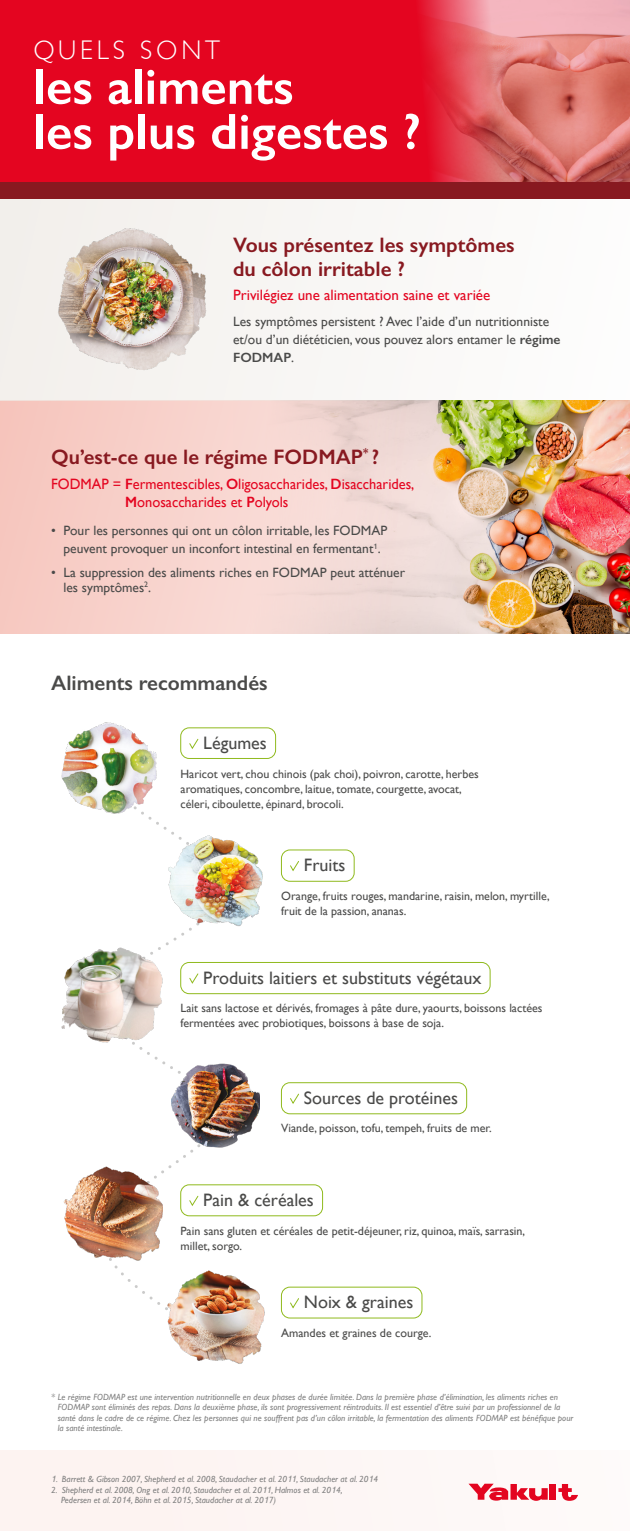
<style>
.page{position:relative;width:630px;height:1531px;background:#fff}
.page>*{position:absolute;margin:0;border:0;box-sizing:border-box;transform-origin:0 0}
.t1{font:600 51px/45px "Gill Sans";color:#fff}
.t2{font:300 27px "Gill Sans";letter-spacing:.15em;color:#fff;scale:.96 1}
.t3{font:600 21px/24px "Gill Sans";color:#881920}
.t4{font:600 21px "Gill Sans";color:#4a4a49}
.t5{font:18px "Gill Sans";color:#4a4a49}
.t6{font:15px/18px "Gill Sans";color:#e40520;scale:.96 1}
.t7{font:15px "Gill Sans";color:#e40520}
.t8{font:13.5px/18px "Gill Sans";color:#4a4a49}
.t9{font:12px/15px "Gill Sans";color:#4a4a49}
.t10{font:italic 9px/10.5px "Gill Sans";color:#808080}
.s1{font-weight:600}
.s2{font-family:"Helvetica"}
</style>
<div class="page">
<div style="left:0;top:401px;width:629px;height:233px;background:#f7cfc8"></div>
<div style="left:0;top:198px;width:629px;height:203px;background:#f9f7f5"></div>
<img style="left:233px;top:400px;width:396px;height:234px">
<div style="left:0;top:0;width:629px;height:182px;background:#e40520"></div>
<img style="left:420px;top:0;width:209px;height:182px">
<div style="left:0;top:1450px;width:629px;height:81px;background:#fdf3f1"></div>
<div style="left:0;top:182px;width:629px;height:16px;background:#881920"></div>
<svg style="left:468px;top:1483px;width:79px;height:18px"></svg>
<div style="left:549px;top:1484px;width:6px;height:15px;background:#e30520"></div>
<svg style="left:558px;top:1484px;width:19px;height:17px"></svg>
<img style="left:57px;top:228px;width:150px;height:143px">
<svg style="left:189px;top:738px;width:10px;height:11px"></svg>
<div style="left:180px;top:728px;width:95px;height:31px;border:1px solid #90ba1e;border-radius:9px"></div>
<div style="left:180px;top:962px;width:310px;height:32px;border:1px solid #90ba1e;border-radius:9px"></div>
<svg style="left:115px;top:822px;width:117px;height:483px"></svg>
<div style="left:180px;top:1184px;width:142px;height:32px;border:1px solid #90ba1e;border-radius:9px"></div>
<svg style="left:290px;top:861px;width:9px;height:11px"></svg>
<div style="left:281px;top:850px;width:73px;height:31px;border:1px solid #90ba1e;border-radius:9px"></div>
<svg style="left:290px;top:1093px;width:9px;height:11px"></svg>
<div style="left:281px;top:1082px;width:185px;height:32px;border:1px solid #90ba1e;border-radius:9px"></div>
<svg style="left:290px;top:1298px;width:9px;height:11px"></svg>
<div style="left:281px;top:1287px;width:141px;height:31px;border:1px solid #90ba1e;border-radius:9px"></div>
<img style="left:164px;top:829px;width:99px;height:103px">
<img style="left:61px;top:722px;width:96px;height:98px">
<img style="left:61px;top:939px;width:107px;height:112px">
<img style="left:171px;top:1056px;width:88px;height:98px">
<img style="left:63px;top:1159px;width:100px;height:109px">
<img style="left:162px;top:1263px;width:103px;height:101px">
<p class="t2" style="left:33px;top:29px;width:196px">QUELS SONT</p>
<p class="t1" style="left:33px;top:64px;width:389px">les aliments<br>les plus digestes ?</p>
<p class="t3" style="left:233px;top:233px;width:283px">Vous présentez les symptômes du côlon irritable ?</p>
<p class="t7" style="left:233px;top:287px;width:258px">Privilégiez une alimentation saine et variée</p>
<p class="t8" style="left:233px;top:312px;width:328px">Les symptômes persistent ? Avec l’aide d’un nutritionniste et/ou d’un diététicien, vous pouvez alors entamer le <span class="s1">régime<br>FODMAP</span>.</p>
<p class="t3" style="left:51px;top:444px;width:329px">Qu’est-ce que le régime FODMAP<sup>*</sup> ?</p>
<p class="t6" style="left:125px;top:475px;width:302px;text-indent:-74px">FODMAP = <span class="s1">F</span>ermentescibles, <span class="s1">O</span>ligosaccharides, <span class="s1">D</span>isaccharides,<br><span class="s1">M</span>onosaccharides et <span class="s1">P</span>olyols</p>
<p class="t8" style="left:51px;top:522px;width:337px;text-align:center">• Pour les personnes qui ont un côlon irritable, les FODMAP peuvent provoquer un inconfort intestinal en fermentant<sup>1</sup>.</p>
<p class="t8" style="left:63px;top:565px;width:343px;line-height:15px;text-indent:-12px">• La suppression des aliments riches en FODMAP peut atténuer les symptômes<sup>2</sup>.</p>
<p class="t4" style="left:51px;top:670px;width:218px">Aliments recommandés</p>
<p class="t5" style="left:203px;top:732px;width:65px">Légumes</p>
<p class="t9" style="left:180px;top:766px;width:299px">Haricot vert, chou chinois (pak choi), poivron, carotte, herbes aromatiques, concombre, laitue, tomate, courgette, avocat, céleri, ciboulette, épinard, brocoli.</p>
<p class="t5" style="left:304px;top:854px;width:43px">Fruits</p>
<p class="t9" style="left:281px;top:888px;width:270px">Orange, fruits rouges, mandarine, raisin, melon, myrtille, fruit de la passion, ananas.</p>
<p class="t5" style="left:203px;top:967px;width:279px">Produits laitiers et substituts végétaux</p>
<p class="t9" style="left:180px;top:1000px;width:363px">Lait sans lactose et dérivés, fromages à pâte dure, yaourts, boissons lactées fermentées avec probiotiques, boissons à base de soja.</p>
<p class="t5" style="left:304px;top:1087px;width:155px">Sources de protéines</p>
<p class="t9" style="left:281px;top:1121px;width:212px">Viande, poisson, tofu, tempeh, fruits de mer.</p>
<p class="t5" style="left:203px;top:1189px;width:112px">Pain &amp; céréales</p>
<p class="t9" style="left:180px;top:1223px;width:346px">Pain sans gluten et céréales de petit-déjeuner, riz, quinoa, maïs, sarrasin, millet, sorgo.</p>
<p class="t5" style="left:304px;top:1291px;width:111px">Noix &amp; graines</p>
<p class="t9" style="left:281px;top:1325px;width:152px">Amandes et graines de courge.</p>
<p class="t10" style="left:58px;top:1391px;width:517px;text-indent:-7px">* Le régime FODMAP est une intervention nutritionnelle en deux phases de durée limitée. Dans la première phase d’élimination, les aliments riches en FODMAP sont éliminés des repas. Dans la deuxième phase, ils sont progressivement réintroduits. Il est essentiel d’être suivi par un professionnel de la santé dans le cadre de ce régime. Chez les personnes qui ne souffrent pas d’un côlon irritable, la fermentation des aliments FODMAP est bénéfique pour la santé intestinale.</p>
<p class="t10" style="left:51px;top:1474px;width:328px"><span class="s2">1</span>. Barrett &amp; Gibson 2007, Shepherd et al. 2008, Staudacher et al. 20<span class="s2">11</span>, Staudacher at al. 20<span class="s2">1</span>4</p>
<p class="t10" style="left:51px;top:1484px;width:293px">2. Shepherd et al. 2008, Ong et al. 20<span class="s2">1</span>0, Staudacher et al. 20<span class="s2">11</span>, Halmos et al. 20<span class="s2">1</span>4,</p>
<p class="t10" style="left:61px;top:1495px;width:216px">Pedersen et al. 20<span class="s2">1</span>4, Böhn et al. 20<span class="s2">1</span>5, Staudacher at al. 20<span class="s2">1</span>7)</p>
</div>
